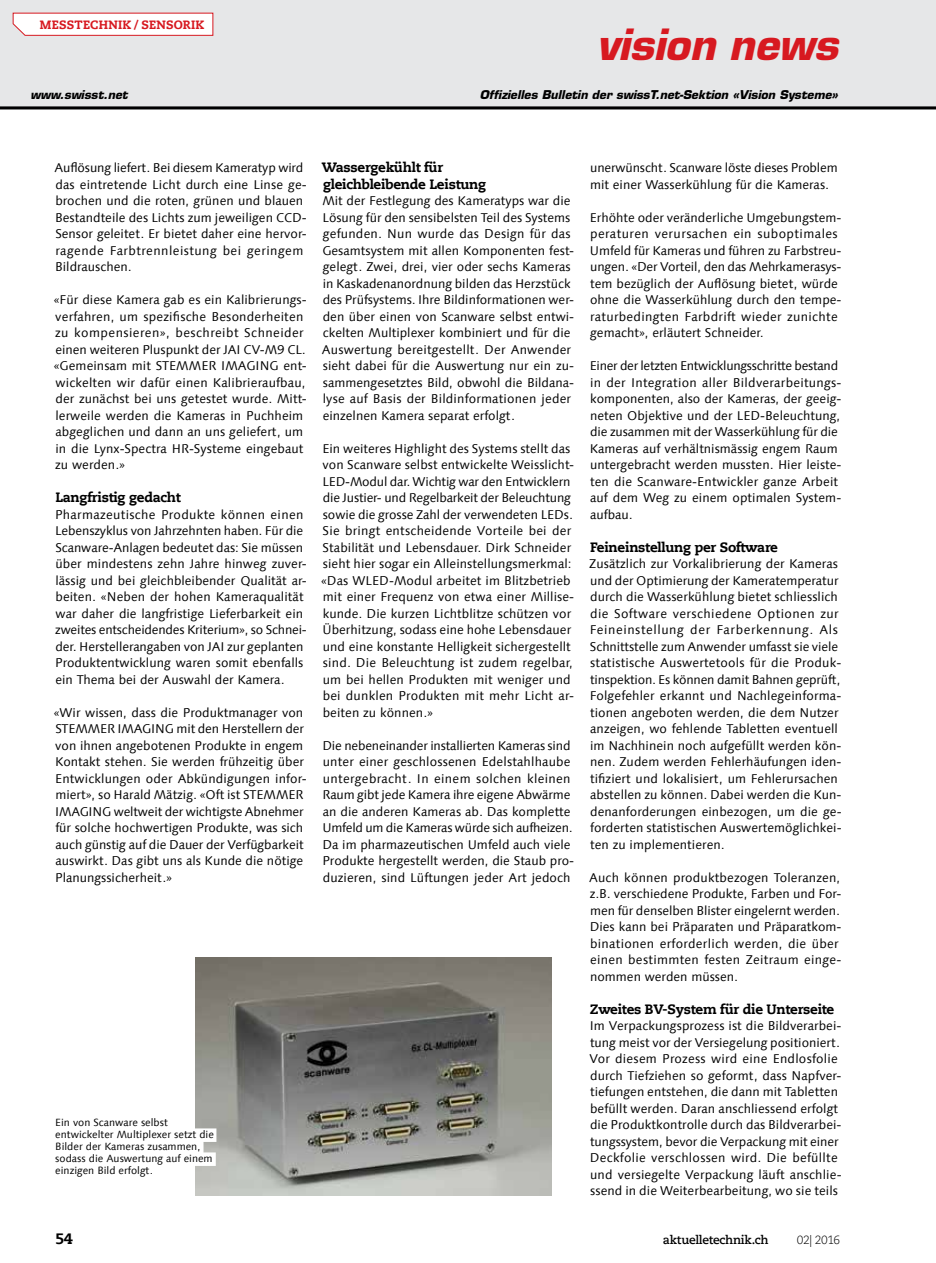
<style>
.page{position:relative;width:936px;height:1263px;background:#fff}
.page>*{position:absolute;margin:0;border:0;box-sizing:border-box;transform-origin:0 0}
.t1{font:italic 700 42px "Eurostile LT Std";color:#d71920}
.t2{font:800 15px "Caecilia Com 85";color:#000}
.t3{font:800 13.5px/16.5px "Caecilia Com 85";letter-spacing:-.02em;color:#000}
.t4{font:12.75px/16.5px "Linotype Syntax Com";color:#000}
.t5{font:800 12px "Caecilia Com 85";letter-spacing:.02em;color:#d71920}
.t6{font:700 12px "Caecilia Com 75";letter-spacing:-.015em;color:#000}
.t7{font:300 12px "Caecilia Com 45";letter-spacing:-.025em;color:#000}
.t8{font:italic 700 11.85px "Eurostile LT Std";color:#000}
.t9{font:10.5px/12px "Linotype Syntax Com";color:#000}
</style>
<div class="page">
<div style="left:0;top:0;width:935px;height:109px;background:#e6e7e8"></div>
<hr style="left:0;top:106px;width:935px;height:3px;background:#000">
<svg style="left:12px;top:12px;width:202px;height:24px;background:#f9e8e9"></svg>
<img style="left:195px;top:957px;width:356px;height:238px">
<div style="left:55px;top:1128px;width:161px;height:14px;background:#fff"></div>
<div style="left:55px;top:1140px;width:148px;height:14px;background:#fff"></div>
<div style="left:55px;top:1152px;width:161px;height:14px;background:#fff"></div>
<p class="t5" style="left:40px;top:16px;width:166px">MESSTECHNIK / SENSORIK</p>
<h1 class="t1" style="left:596px;top:18px;width:243px">vision news</h1>
<p class="t8" style="left:31px;top:87px;width:99px">www.swisst.net</p>
<p class="t8" style="left:480px;top:87px;width:360px">Offizielles Bulletin der swissT.net-Sektion «Vision Systeme»</p>
<p class="t4" style="left:55px;top:160px;width:254px">Auflösung liefert. Bei diesem Kameratyp wird das eintretende Licht durch eine Linse ge&shy;brochen und die roten, grünen und blauen Bestandteile des Lichts zum jeweiligen CCD-Sensor geleitet. Er bietet daher eine hervor&shy;ragende Farbtrennleistung bei geringem Bildrauschen.</p>
<p class="t4" style="left:54px;top:292px;width:254px">«Für diese Kamera gab es ein Kalibrierungs&shy;verfahren, um spezifische Besonderheiten zu kompensieren», beschreibt Schneider einen weiteren Pluspunkt der JAI CV-M9 CL. «Gemeinsam mit STEMMER IMAGING ent&shy;wickelten wir dafür einen Kalibrieraufbau, der zunächst bei uns getestet wurde. Mitt&shy;lerweile werden die Kameras in Puchheim abgeglichen und dann an uns geliefert, um in die Lynx-Spectra HR-Systeme eingebaut zu werden.»</p>
<p class="t3" style="left:55px;top:489px;width:127px">Langfristig gedacht</p>
<p class="t4" style="left:55px;top:506px;width:253px">Pharmazeutische Produkte können einen Lebenszyklus von Jahrzehnten haben. Für die Scanware-Anlagen bedeutet das: Sie müssen über mindestens zehn Jahre hinweg zuver&shy;lässig und bei gleichbleibender Qualität ar&shy;beiten. «Neben der hohen Kameraqualität war daher die langfristige Lieferbarkeit ein zweites entscheidendes Kriterium», so Schnei&shy;der. Herstellerangaben von JAI zur geplanten Produktentwicklung waren somit ebenfalls ein Thema bei der Auswahl der Kamera.</p>
<p class="t4" style="left:54px;top:704px;width:255px">«Wir wissen, dass die Produktmanager von STEMMER IMAGING mit den Herstellern der von ihnen angebotenen Produkte in engem Kontakt stehen. Sie werden frühzeitig über Entwicklungen oder Abkündigungen infor&shy;miert», so Harald Mätzig. «Oft ist STEMMER IMAGING weltweit der wichtigste Abnehmer für solche hochwertigen Produkte, was sich auch günstig auf die Dauer der Verfügbarkeit auswirkt. Das gibt uns als Kunde die nötige Planungssicherheit.»</p>
<p class="t3" style="left:322px;top:159px;width:166px">Wassergekühlt für gleichbleibende Leistung</p>
<p class="t4" style="left:322px;top:193px;width:254px">Mit der Festlegung des Kameratyps war die Lösung für den sensibelsten Teil des Systems gefunden. Nun wurde das Design für das Gesamtsystem mit allen Komponenten fest&shy;gelegt. Zwei, drei, vier oder sechs Kameras in Kaskadenanordnung bilden das Herzstück des Prüfsystems. Ihre Bildinformationen wer&shy;den über einen von Scanware selbst entwi&shy;ckelten Multiplexer kombiniert und für die Auswertung bereitgestellt. Der Anwender sieht dabei für die Auswertung nur ein zu&shy;sammengesetztes Bild, obwohl die Bildana&shy;lyse auf Basis der Bildinformationen jeder einzelnen Kamera separat erfolgt.</p>
<p class="t4" style="left:321px;top:440px;width:255px">Ein weiteres Highlight des Systems stellt das von Scanware selbst entwickelte Weisslicht-LED-Modul dar. Wichtig war den Entwicklern die Justier- und Regelbarkeit der Beleuchtung sowie die grosse Zahl der verwendeten LEDs.<br>Sie bringt entscheidende Vorteile bei der Stabilität und Lebensdauer. Dirk Schneider sieht hier sogar ein Alleinstellungsmerkmal: «Das WLED-Modul arbeitet im Blitzbetrieb mit einer Frequenz von etwa einer Millise&shy;kunde. Die kurzen Lichtblitze schützen vor Überhitzung, sodass eine hohe Lebensdauer und eine konstante Helligkeit sichergestellt sind. Die Beleuchtung ist zudem regelbar, um bei hellen Produkten mit weniger und bei dunklen Produkten mit mehr Licht ar&shy;beiten zu können.»</p>
<p class="t4" style="left:322px;top:737px;width:253px">Die nebeneinander installierten Kameras sind unter einer geschlossenen Edelstahlhaube untergebracht. In einem solchen kleinen Raum gibt jede Kamera ihre eigene Abwärme an die anderen Kameras ab. Das komplette Umfeld um die Kameras würde sich aufheizen.<br>Da im pharmazeutischen Umfeld auch viele Produkte hergestellt werden, die Staub pro&shy;duzieren, sind Lüftungen jeder Art jedoch</p>
<p class="t9" style="left:55px;top:1116px;width:160px">Ein von Scanware selbst entwickelter Multiplexer setzt die<br>Bilder der Kameras zusammen, sodass die Auswertung auf einem einzigen Bild erfolgt.</p>
<p class="t4" style="left:590px;top:160px;width:249px">unerwünscht. Scanware löste dieses Problem mit einer Wasserkühlung für die Kameras.</p>
<p class="t4" style="left:589px;top:209px;width:253px">Erhöhte oder veränderliche Umgebungstem&shy;peraturen verursachen ein suboptimales Umfeld für Kameras und führen zu Farbstreu&shy;ungen. «Der Vorteil, den das Mehrkamerasys&shy;tem bezüglich der Auflösung bietet, würde ohne die Wasserkühlung durch den tempe&shy;raturbedingten Farbdrift wieder zunichte gemacht», erläutert Schneider.</p>
<p class="t4" style="left:589px;top:357px;width:253px">Einer der letzten Entwicklungsschritte bestand in der Integration aller Bildverarbeitungs&shy;komponenten, also der Kameras, der geeig&shy;neten Objektive und der LED-Beleuchtung, die zusammen mit der Wasserkühlung für die Kameras auf verhältnismässig engem Raum untergebracht werden mussten. Hier leiste&shy;ten die Scanware-Entwickler ganze Arbeit auf dem Weg zu einem optimalen System&shy;aufbau.</p>
<p class="t3" style="left:590px;top:538px;width:189px">Feineinstellung per Software</p>
<p class="t4" style="left:589px;top:556px;width:254px">Zusätzlich zur Vorkalibrierung der Kameras und der Optimierung der Kameratemperatur durch die Wasserkühlung bietet schliesslich die Software verschiedene Optionen zur Feineinstellung der Farberkennung. Als Schnittstelle zum Anwender umfasst sie viele statistische Auswertetools für die Produk&shy;tinspektion. Es können damit Bahnen geprüft, Folgefehler erkannt und Nachlegeinforma&shy;tionen angeboten werden, die dem Nutzer anzeigen, wo fehlende Tabletten eventuell im Nachhinein noch aufgefüllt werden kön&shy;nen. Zudem werden Fehlerhäufungen iden&shy;tifiziert und lokalisiert, um Fehlerursachen abstellen zu können. Dabei werden die Kun&shy;denanforderungen einbezogen, um die ge&shy;forderten statistischen Auswertemöglichkei&shy;ten zu implementieren.</p>
<p class="t4" style="left:589px;top:869px;width:254px">Auch können produktbezogen Toleranzen, z.B. verschiedene Produkte, Farben und For&shy;men für denselben Blister eingelernt werden.<br>Dies kann bei Präparaten und Präparatkom&shy;binationen erforderlich werden, die über einen bestimmten festen Zeitraum einge&shy;nommen werden müssen.</p>
<p class="t3" style="left:590px;top:1000px;width:246px">Zweites BV-System für die Unterseite</p>
<p class="t4" style="left:589px;top:1018px;width:254px">Im Verpackungsprozess ist die Bildverarbei&shy;tung meist vor der Versiegelung positioniert.<br>Vor diesem Prozess wird eine Endlosfolie durch Tiefziehen so geformt, dass Napfver&shy;tiefungen entstehen, die dann mit Tabletten befüllt werden. Daran anschliessend erfolgt die Produktkontrolle durch das Bildverarbei&shy;tungssystem, bevor die Verpackung mit einer Deckfolie verschlossen wird. Die befüllte und versiegelte Verpackung läuft anschlie&shy;ssend in die Weiterbearbeitung, wo sie teils</p>
<p class="t2" style="left:55px;top:1228px;width:19px">54</p>
<p class="t6" style="left:663px;top:1231px;width:107px">aktuelletechnik.ch</p>
<p class="t7" style="left:796px;top:1232px;width:45px">02| 2016</p>
</div>
